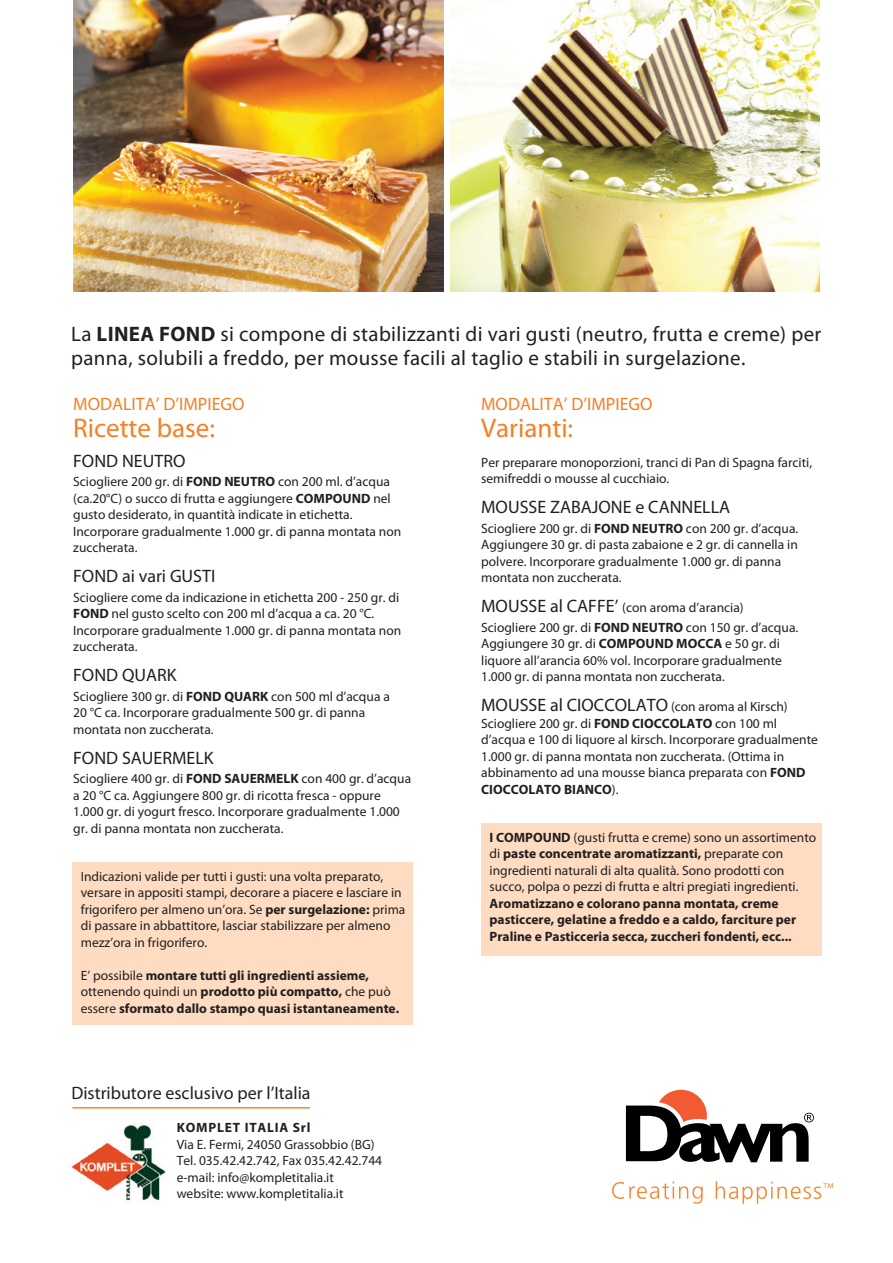
<style>
.page{position:relative;width:893px;height:1263px;background:#fff}
.page>*{position:absolute;margin:0;border:0;box-sizing:border-box;transform-origin:0 0}
.t1{font:27px "Myriad Pro";color:#f58023}
.t2{font:21px/24px "Myriad Pro";letter-spacing:.015em;color:#231f20}
.t3{font:18px "Myriad Pro";color:#231f20}
.t4{font:18px "Myriad Pro";color:#f58023}
.t5{font:13.5px/16.5px "Myriad Pro";color:#231f20}
.t6{font:700 13.5px/16.5px "Myriad Pro";color:#231f20}
.t7{font:700 13.5px "Myriad Pro";letter-spacing:.06em;color:#231f20}
.s1{font-weight:700}
.s2{font-size:18px}
.s3{font-size:13.5px}
.s4{font-weight:400}
</style>
<div class="page">
<img style="left:73px;top:0;width:370px;height:292px">
<img style="left:69px;top:1124px;width:97px;height:77px">
<hr style="left:72px;top:1107px;width:238px;height:1px;background:#f58632">
<svg style="left:626px;top:1090px;width:188px;height:72px"></svg>
<svg style="left:612px;top:1181px;width:91px;height:23px"></svg>
<svg style="left:716px;top:1181px;width:117px;height:23px"></svg>
<div style="left:72px;top:862px;width:341px;height:163px;background:#fddcc1"></div>
<div style="left:481px;top:823px;width:341px;height:133px;background:#fddcc1"></div>
<img style="left:450px;top:0;width:370px;height:292px">
<h2 class="t2" style="left:71px;top:322px;width:752px">La <span class="s1">LINEA FOND</span> si compone di stabilizzanti di vari gusti (neutro, frutta e creme) per panna, solubili a freddo, per mousse facili al taglio e stabili in surgelazione.</h2>
<h3 class="t4" style="left:73px;top:393px;width:173px">MODALITA’ D’IMPIEGO</h3>
<h1 class="t1" style="left:73px;top:411px;width:143px">Ricette base:</h1>
<h3 class="t3" style="left:73px;top:450px;width:114px">FOND NEUTRO</h3>
<p class="t5" style="left:73px;top:473px;width:329px">Sciogliere 200 gr. di <span class="s1">FOND NEUTRO</span> con 200 ml. d’acqua (ca.20°C) o succo di frutta e aggiungere <span class="s1">COMPOUND</span> nel gusto desiderato, in quantità indicate in etichetta.<br>Incorporare gradualmente 1.000 gr. di panna montata non zuccherata.</p>
<h3 class="t3" style="left:73px;top:565px;width:144px">FOND ai vari GUSTI</h3>
<p class="t5" style="left:73px;top:589px;width:329px">Sciogliere come da indicazione in etichetta 200 - 250 gr. di <span class="s1">FOND</span> nel gusto scelto con 200 ml d’acqua a ca. 20 °C.<br>Incorporare gradualmente 1.000 gr. di panna montata non zuccherata.</p>
<h3 class="t3" style="left:73px;top:664px;width:105px">FOND QUARK</h3>
<p class="t5" style="left:73px;top:688px;width:318px">Sciogliere 300 gr. di <span class="s1">FOND QUARK</span> con 500 ml d’acqua a<br>20 °C ca. Incorporare gradualmente 500 gr. di panna montata non zuccherata.</p>
<h3 class="t3" style="left:73px;top:747px;width:142px">FOND SAUERMELK</h3>
<p class="t5" style="left:73px;top:770px;width:339px">Sciogliere 400 gr. di <span class="s1">FOND SAUERMELK</span> con 400 gr. d’acqua a 20 °C ca. Aggiungere 800 gr. di ricotta fresca - oppure 1.000 gr. di yogurt fresco. Incorporare gradualmente 1.000 gr. di panna montata non zuccherata.</p>
<h3 class="t4" style="left:481px;top:393px;width:173px">MODALITA’ D’IMPIEGO</h3>
<h1 class="t1" style="left:481px;top:411px;width:94px">Varianti:</h1>
<p class="t5" style="left:481px;top:454px;width:332px">Per preparare monoporzioni, tranci di Pan di Spagna farciti, semifreddi o mousse al cucchiaio.</p>
<h3 class="t3" style="left:481px;top:496px;width:251px">MOUSSE ZABAJONE e CANNELLA</h3>
<p class="t5" style="left:481px;top:520px;width:319px">Sciogliere 200 gr. di <span class="s1">FOND NEUTRO</span> con 200 gr. d’acqua.<br>Aggiungere 30 gr. di pasta zabaione e 2 gr. di cannella in polvere. Incorporare gradualmente 1.000 gr. di panna montata non zuccherata.</p>
<p class="t5" style="left:481px;top:598px;width:319px;line-height:19.5px"><span class="s2">MOUSSE al CAFFE’</span> (con aroma d’arancia)<br>Sciogliere 200 gr. di <span class="s1">FOND NEUTRO</span> con 150 gr. d’acqua.</p>
<p class="t5" style="left:481px;top:635px;width:302px">Aggiungere 30 gr. di <span class="s1">COMPOUND MOCCA</span> e 50 gr. di liquore all’arancia 60% vol. Incorporare gradualmente<br>1.000 gr. di panna montata non zuccherata.</p>
<h3 class="t3" style="left:481px;top:694px;width:308px">MOUSSE al CIOCCOLATO <span class="s3">(con aroma al Kirsch)</span></h3>
<p class="t5" style="left:481px;top:715px;width:338px">Sciogliere 200 gr. di <span class="s1">FOND CIOCCOLATO</span> con 100 ml d’acqua e 100 di liquore al kirsch. Incorporare gradualmente 1.000 gr. di panna montata non zuccherata. (Ottima in abbinamento ad una mousse bianca preparata con <span class="s1">FOND CIOCCOLATO BIANCO</span>).</p>
<p class="t5" style="left:490px;top:829px;width:328px"><span class="s1">I COMPOUND</span> (gusti frutta e creme) sono un assortimento di <span class="s1">paste concentrate aromatizzanti,</span> preparate con ingredienti naturali di alta qualità. Sono prodotti con succo, polpa o pezzi di frutta e altri pregiati ingredienti.</p>
<p class="t6" style="left:490px;top:894px;width:308px">Aromatizzano e colorano panna montata, creme pasticcere, gelatine a freddo e a caldo, farciture per<br>Praline e Pasticceria secca, zuccheri fondenti, ecc...</p>
<p class="t5" style="left:81px;top:867px;width:326px">Indicazioni valide per tutti i gusti: una volta preparato, versare in appositi stampi, decorare a piacere e lasciare in frigorifero per almeno un’ora. Se <span class="s1">per surgelazione:</span> prima di passare in abbattitore, lasciar stabilizzare per almeno mezz’ora in frigorifero.</p>
<p class="t6" style="left:81px;top:966px;width:320px"><span class="s4">E’ possibile</span> montare tutti gli ingredienti assieme, <span class="s4">ottenendo quindi un</span> prodotto più compatto, <span class="s4">che può essere</span> sformato dallo stampo quasi istantaneamente.</p>
<h3 class="t3" style="left:71px;top:1082px;width:241px">Distributore esclusivo per l’Italia</h3>
<p class="t7" style="left:177px;top:1119px;width:135px">KOMPLET ITALIA Srl</p>
<p class="t5" style="left:177px;top:1135px;width:207px">Via E. Fermi, 24050 Grassobbio (BG)<br>Tel. 035.42.42.742, Fax 035.42.42.744 e-mail: info@kompletitalia.it website: www.kompletitalia.it</p>
</div>
